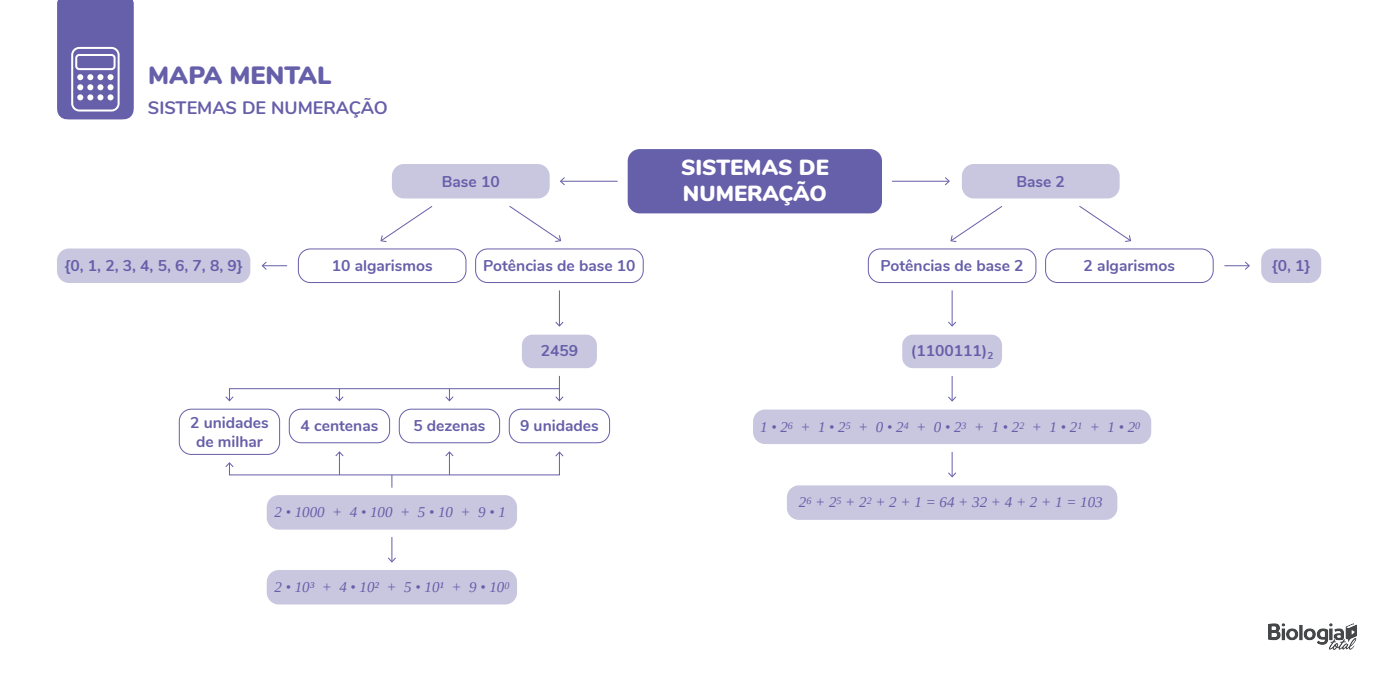
<style>
.page{position:relative;width:1389px;height:677px;background:#fff}
.page>*{position:absolute;margin:0;border:0;box-sizing:border-box;transform-origin:0 0}
.t1{font:900 25px "Nunito";color:#665fa9}
.t2{font:900 21.8px/26.2px "Nunito";color:#fff}
.t3{font:700 18px "Nunito";color:#665fa9}
.t4{font:700 15.6px/18.7px "Nunito";color:#665fa9;text-align:center}
.t5{font:italic 15px "Liberation Serif";color:#665fa9}
</style>
<div class="page">
<img style="left:1268px;top:623px;width:89px;height:27px">
<svg style="left:57px;top:0;width:77px;height:119px;background:#7771b2"></svg>
<div style="left:628px;top:149px;width:254px;height:64px;background:#665fa9;border-radius:12px"></div>
<svg style="left:380px;top:206px;width:53px;height:36px"></svg>
<svg style="left:509px;top:206px;width:53px;height:36px"></svg>
<svg style="left:950px;top:206px;width:53px;height:36px"></svg>
<svg style="left:1079px;top:206px;width:52px;height:36px"></svg>
<div style="left:962px;top:164px;width:157px;height:34px;background:#c9c7e0;border-radius:12px"></div>
<div style="left:475px;top:248px;width:169px;height:35px;border:1px solid #665fa9;border-radius:12px"></div>
<div style="left:522px;top:334px;width:75px;height:34px;background:#c9c7e0;border-radius:11px"></div>
<div style="left:902px;top:334px;width:100px;height:34px;background:#c9c7e0;border-radius:11px"></div>
<div style="left:298px;top:248px;width:168px;height:35px;border:1px solid #665fa9;border-radius:12px"></div>
<div style="left:1045px;top:248px;width:168px;height:35px;border:1px solid #665fa9;border-radius:12px"></div>
<div style="left:868px;top:248px;width:168px;height:35px;border:1px solid #665fa9;border-radius:12px"></div>
<div style="left:179px;top:408px;width:101px;height:47px;border:1px solid #665fa9;border-radius:12px"></div>
<div style="left:289px;top:408px;width:101px;height:35px;border:1px solid #665fa9;border-radius:12px"></div>
<div style="left:399px;top:408px;width:101px;height:35px;border:1px solid #665fa9;border-radius:12px"></div>
<div style="left:509px;top:408px;width:101px;height:35px;border:1px solid #665fa9;border-radius:12px"></div>
<svg style="left:262px;top:261px;width:25px;height:9px"></svg>
<svg style="left:388px;top:537px;width:8px;height:25px"></svg>
<svg style="left:948px;top:452px;width:8px;height:25px"></svg>
<svg style="left:948px;top:376px;width:8px;height:25px"></svg>
<div style="left:57px;top:248px;width:193px;height:35px;background:#c9c7e0;border-radius:12px"></div>
<svg style="left:1224px;top:261px;width:26px;height:9px"></svg>
<div style="left:1261px;top:248px;width:60px;height:35px;background:#c9c7e0;border-radius:12px"></div>
<div style="left:267px;top:495px;width:250px;height:34px;background:#c9c7e0;border-radius:12px"></div>
<div style="left:753px;top:409px;width:398px;height:35px;background:#c9c7e0;border-radius:12px"></div>
<div style="left:267px;top:570px;width:250px;height:34px;background:#c9c7e0;border-radius:12px"></div>
<div style="left:787px;top:485px;width:330px;height:34px;background:#c9c7e0;border-radius:12px"></div>
<div style="left:392px;top:164px;width:158px;height:34px;background:#c9c7e0;border-radius:12px"></div>
<hr style="left:892px;top:181px;width:57px;height:1px;background:#665fa9">
<svg style="left:945px;top:177px;width:5px;height:8px"></svg>
<hr style="left:561px;top:181px;width:56px;height:1px;background:#665fa9">
<svg style="left:560px;top:177px;width:5px;height:8px"></svg>
<hr style="left:559px;top:290px;width:1px;height:35px;background:#665fa9">
<svg style="left:555px;top:321px;width:8px;height:5px"></svg>
<hr style="left:951px;top:290px;width:1px;height:35px;background:#665fa9">
<svg style="left:948px;top:321px;width:8px;height:5px"></svg>
<svg style="left:225px;top:376px;width:338px;height:25px"></svg>
<svg style="left:225px;top:451px;width:338px;height:36px"></svg>
<h1 class="t1" style="left:148px;top:57px;width:185px">MAPA MENTAL</h1>
<p class="t3" style="left:148px;top:94px;width:241px">SISTEMAS DE NUMERAÇÃO</p>
<p class="t4" style="left:442px;top:171px;width:59px">Base 10</p>
<h2 class="t2" style="left:681px;top:153px;width:149px">SISTEMAS DE<br>NUMERAÇÃO</h2>
<p class="t4" style="left:1016px;top:171px;width:50px">Base 2</p>
<p class="t4" style="left:483px;top:255px;width:154px">Potências de base 10</p>
<p class="t4" style="left:332px;top:255px;width:102px">10 algarismos</p>
<p class="t4" style="left:880px;top:255px;width:144px">Potências de base 2</p>
<p class="t4" style="left:1083px;top:255px;width:93px">2 algarismos</p>
<p class="t4" style="left:64px;top:255px;width:180px">{0, 1, 2, 3, 4, 5, 6, 7, 8, 9}</p>
<p class="t4" style="left:1271px;top:255px;width:40px">{0, 1}</p>
<p class="t4" style="left:541px;top:340px;width:39px">2459</p>
<p class="t4" style="left:911px;top:340px;width:84px">(1100111)<sub>2</sub></p>
<p class="t4" style="left:190px;top:412px;width:80px">2 unidades de milhar</p>
<p class="t4" style="left:301px;top:415px;width:79px">4 centenas</p>
<p class="t4" style="left:413px;top:415px;width:74px">5 dezenas</p>
<p class="t4" style="left:520px;top:415px;width:80px">9 unidades</p>
<p class="t5" style="left:274px;top:502px;width:233px">2 • 1000 + 4 • 100 + 5 • 10 + 9 • 1</p>
<p class="t5" style="left:274px;top:577px;width:236px">2 • 10³ + 4 • 10² + 5 • 10¹ + 9 • 10<sup>0</sup></p>
<p class="t5" style="left:760px;top:417px;width:381px">1 • 2<sup>6</sup> + 1 • 2<sup>5</sup> + 0 • 2<sup>4</sup> + 0 • 2<sup>3</sup> + 1 • 2<sup>2</sup> + 1 • 2<sup>1</sup> + 1 • 2<sup>0</sup></p>
<p class="t5" style="left:799px;top:492px;width:305px">2<sup>6</sup> + 2<sup>5</sup> + 2<sup>2</sup> + 2 + 1 = 64 + 32 + 4 + 2 + 1 = 103</p>
</div>
